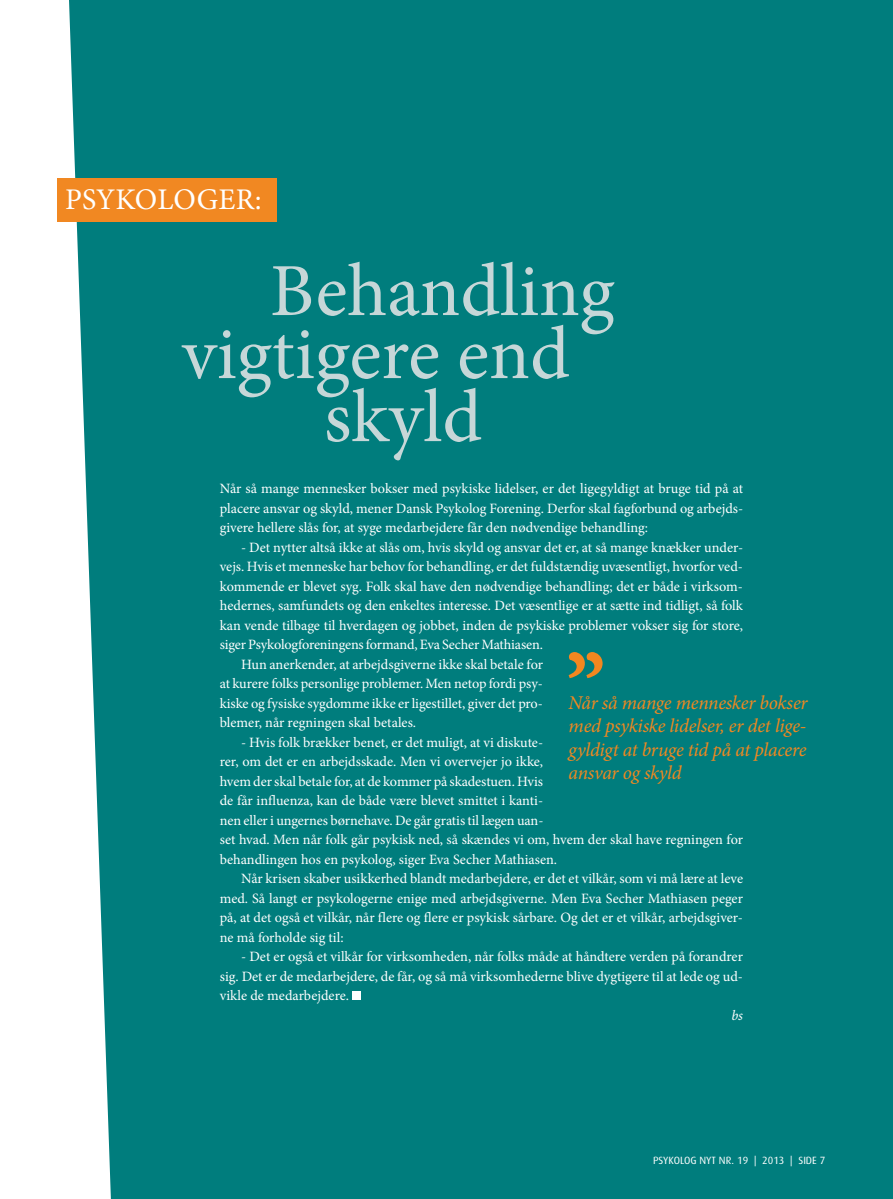
<style>
.page{position:relative;width:893px;height:1199px;background:#fff}
.page>*{position:absolute;margin:0;border:0;box-sizing:border-box;transform-origin:0 0}
.t1{font:75px "Minion Pro";color:#c6d7d8}
.t2{font:30px "Minion Pro";letter-spacing:.01em;color:#fff}
.t3{font:italic 19.5px/23.4px "Minion Pro";letter-spacing:-.015em;color:#f18822;text-align:justify}
.t4{font:14.25px/19.5px "Minion Pro";color:#fff;text-align:justify}
.t5{font:italic 14.25px "Minion Pro";color:#fff}
.t6{font:10.5px "Dax";color:#fff}
</style>
<div class="page">
<div style="left:69px;top:0;width:823px;height:1198px;background:#007d7d"></div>
<div style="left:352px;top:991px;width:9px;height:9px;background:#fff"></div>
<svg style="left:568px;top:652px;width:34px;height:26px"></svg>
<div style="left:57px;top:178px;width:219px;height:43px;background:#f18822"></div>
<h2 class="t2" style="left:65px;top:188px;width:198px">PSYKOLOGER:</h2>
<h1 class="t1" style="left:270px;top:261px;width:346px">Behandling</h1>
<h1 class="t1" style="left:182px;top:324px;width:389px">vigtigere end</h1>
<h1 class="t1" style="left:324px;top:387px;width:159px">skyld</h1>
<p class="t4" style="left:220px;top:480px;width:525px">Når så mange mennesker bokser med psykiske lidelser, er det ligegyldigt at bruge tid på at placere ansvar og skyld, mener Dansk Psykolog Forening. Derfor skal fagforbund og arbejds&shy;givere hellere slås for, at syge medarbejdere får den nødvendige behandling:</p>
<p class="t4" style="left:241px;top:538px;width:503px">- Det nytter altså ikke at slås om, hvis skyld og ansvar det er, at så mange knækker under-</p>
<p class="t4" style="left:220px;top:558px;width:524px">vejs. Hvis et menneske har behov for behandling, er det fuldstændig uvæsentligt, hvorfor ved-</p>
<p class="t4" style="left:220px;top:577px;width:524px">kommende er blevet syg. Folk skal have den nødvendige behandling; det er både i virksom-</p>
<p class="t4" style="left:220px;top:597px;width:524px">hedernes, samfundets og den enkeltes interesse. Det væsentlige er at sætte ind tidligt, så folk</p>
<p class="t4" style="left:220px;top:616px;width:524px">kan vende tilbage til hverdagen og jobbet, inden de psykiske problemer vokser sig for store,</p>
<p class="t4" style="left:220px;top:636px;width:325px">siger Psykologforeningens formand, Eva Secher Mathiasen.</p>
<p class="t4" style="left:241px;top:655px;width:303px">Hun anerkender, at arbejdsgiverne ikke skal betale for</p>
<p class="t4" style="left:220px;top:675px;width:324px">at kurere folks personlige problemer. Men netop fordi psy-</p>
<p class="t4" style="left:220px;top:694px;width:325px">kiske og fysiske sygdomme ikke er ligestillet, giver det pro-</p>
<p class="t4" style="left:220px;top:714px;width:198px">blemer, når regningen skal betales.</p>
<p class="t4" style="left:220px;top:733px;width:524px;text-align:left;text-indent:21px">- Hvis folk brækker benet, er det muligt, at vi diskute-<br>rer, om det er en arbejdsskade. Men vi overvejer jo ikke,<br>hvem der skal betale for, at de kommer på skadestuen. Hvis<br>de får influenza, kan de både være blevet smittet i kanti-<br>nen eller i ungernes børnehave. De går gratis til lægen uan-<br>set hvad. Men når folk går psykisk ned, så skændes vi om, hvem der skal have regningen for behandlingen hos en psykolog, siger Eva Secher Mathiasen.</p>
<p class="t4" style="left:220px;top:870px;width:524px;text-indent:21px">Når krisen skaber usikkerhed blandt medarbejdere, er det et vilkår, som vi må lære at leve med. Så langt er psykologerne enige med arbejdsgiverne. Men Eva Secher Mathiasen peger på, at det også et vilkår, når flere og flere er psykisk sårbare. Og det er et vilkår, arbejdsgiver&shy;ne må forholde sig til:</p>
<p class="t4" style="left:220px;top:948px;width:524px;text-indent:21px">- Det er også et vilkår for virksomheden, når folks måde at håndtere verden på forandrer sig. Det er de medarbejdere, de får, og så må virksomhederne blive dygtigere til at lede og ud&shy;vikle de medarbejdere.</p>
<p class="t5" style="left:731px;top:1009px;width:13px">bs</p>
<h3 class="t3" style="left:568px;top:692px;width:240px">Når så mange mennesker bokser med psykiske lidelser, er det lige&shy;gyldigt at bruge tid på at placere ansvar og skyld</h3>
<p class="t6" style="left:653px;top:1155px;width:174px">PSYKOLOG NYT NR. 19 | 2013 | SIDE 7</p>
</div>
